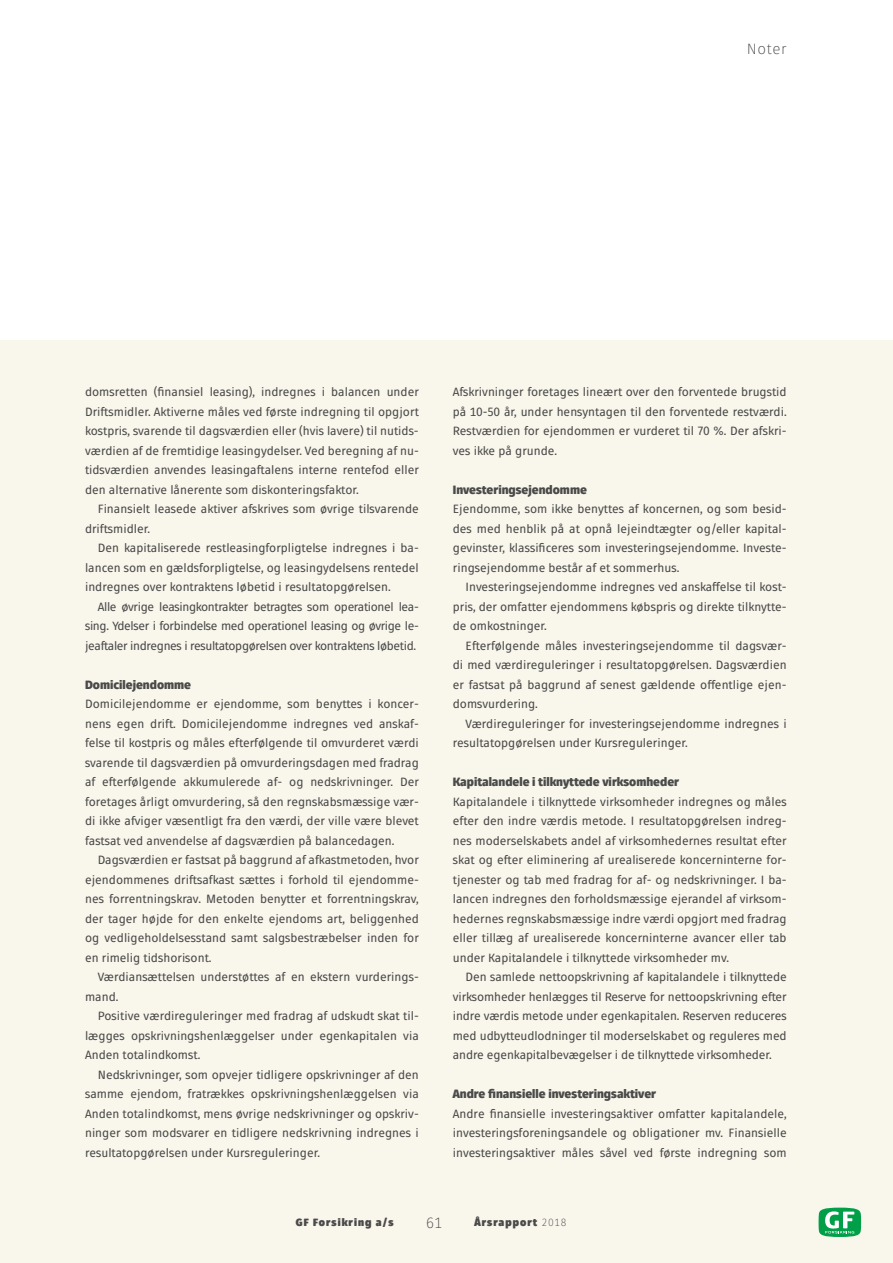
<style>
.page{position:relative;width:893px;height:1263px;background:#fff}
.page>*{position:absolute;margin:0;border:0;box-sizing:border-box;transform-origin:0 0}
.t1{font:300 15px "Fuse V.2 Display";letter-spacing:.05em;color:#4a4a49}
.t2{font:12px/19.5px "Fuse V.2 Display";color:#4a4a49;text-align:justify}
.t3{font:900 12px "Fuse V.2 Display";color:#4a4a49}
.t4{font:900 10.5px "Fuse V.2 Display";letter-spacing:.1em;color:#4a4a49}
.s1{font-weight:300}
</style>
<div class="page">
<div style="left:0;top:340px;width:893px;height:923px;background:#f9f6ec"></div>
<svg style="left:819px;top:1207px;width:42px;height:30px"></svg>
<p class="t1" style="left:747px;top:40px;width:41px">Noter</p>
<p class="t2" style="left:85px;top:382px;width:335px">domsretten (finansiel leasing), indregnes i balancen under Driftsmidler. Aktiverne måles ved første indregning til opgjort kostpris, svarende til dagsværdien eller (hvis lavere) til nutids&shy;værdien af de fremtidige leasingydelser. Ved beregning af nu&shy;tidsværdien anvendes leasingaftalens interne rentefod eller den alternative lånerente som diskonteringsfaktor.</p>
<p class="t2" style="left:85px;top:499px;width:335px;text-indent:13px">Finansielt leasede aktiver afskrives som øvrige tilsvarende driftsmidler.</p>
<p class="t2" style="left:85px;top:538px;width:335px;text-indent:13px">Den kapitaliserede restleasingforpligtelse indregnes i ba&shy;lancen som en gældsforpligtelse, og leasingydelsens rentedel indregnes over kontraktens løbetid i resultatopgørelsen.</p>
<p class="t2" style="left:85px;top:597px;width:335px;text-indent:13px">Alle øvrige leasingkontrakter betragtes som operationel lea&shy;sing. Ydelser i forbindelse med operationel leasing og øvrige le&shy;jeaftaler indregnes i resultatopgørelsen over kontraktens løbetid.</p>
<p class="t3" style="left:85px;top:676px;width:108px">Domicilejendomme</p>
<p class="t2" style="left:85px;top:694px;width:335px">Domicilejendomme er ejendomme, som benyttes i koncer&shy;nens egen drift. Domicilejendomme indregnes ved anskaf&shy;felse til kostpris og måles efterfølgende til omvurderet værdi svarende til dagsværdien på omvurderingsdagen med fradrag af efterfølgende akkumulerede af- og nedskrivninger. Der foretages årligt omvurdering, så den regnskabsmæssige vær&shy;di ikke afviger væsentligt fra den værdi, der ville være blevet fastsat ved anvendelse af dagsværdien på balancedagen.</p>
<p class="t2" style="left:85px;top:850px;width:335px;text-indent:13px">Dagsværdien er fastsat på baggrund af afkastmetoden, hvor ejendommenes driftsafkast sættes i forhold til ejendomme&shy;nes forrentningskrav. Metoden benytter et forrentningskrav, der tager højde for den enkelte ejendoms art, beliggenhed og vedligeholdelsesstand samt salgsbestræbelser inden for en rimelig tidshorisont.</p>
<p class="t2" style="left:85px;top:967px;width:335px;text-indent:13px">Værdiansættelsen understøttes af en ekstern vurderings&shy;mand.</p>
<p class="t2" style="left:85px;top:1006px;width:335px;text-indent:13px">Positive værdireguleringer med fradrag af udskudt skat til&shy;lægges opskrivningshenlæggelser under egenkapitalen via Anden totalindkomst.</p>
<p class="t2" style="left:85px;top:1065px;width:335px;text-indent:13px">Nedskrivninger, som opvejer tidligere opskrivninger af den samme ejendom, fratrækkes opskrivningshenlæggelsen via Anden totalindkomst, mens øvrige nedskrivninger og opskriv&shy;ninger som modsvarer en tidligere nedskrivning indregnes i resultatopgørelsen under Kursreguleringer.</p>
<p class="t2" style="left:453px;top:382px;width:335px">Afskrivninger foretages lineært over den forventede brugstid på 10-50 år, under hensyntagen til den forventede restværdi.<br>Restværdien for ejendommen er vurderet til 70 %. Der afskri&shy;ves ikke på grunde.</p>
<p class="t3" style="left:453px;top:481px;width:136px">Investeringsejendomme</p>
<p class="t2" style="left:453px;top:499px;width:335px">Ejendomme, som ikke benyttes af koncernen, og som besid&shy;des med henblik på at opnå lejeindtægter og/eller kapital&shy;gevinster, klassificeres som investeringsejendomme. Investe&shy;ringsejendomme består af et sommerhus.</p>
<p class="t2" style="left:453px;top:577px;width:335px;text-indent:13px">Investeringsejendomme indregnes ved anskaffelse til kost&shy;pris, der omfatter ejendommens købspris og direkte tilknytte&shy;de omkostninger.</p>
<p class="t2" style="left:453px;top:636px;width:335px;text-indent:13px">Efterfølgende måles investeringsejendomme til dagsvær&shy;di med værdireguleringer i resultatopgørelsen. Dagsværdien er fastsat på baggrund af senest gældende offentlige ejen&shy;domsvurdering.</p>
<p class="t2" style="left:453px;top:714px;width:335px;text-indent:13px">Værdireguleringer for investeringsejendomme indregnes i resultatopgørelsen under Kursreguleringer.</p>
<p class="t3" style="left:453px;top:774px;width:228px">Kapitalandele i tilknyttede virksomheder</p>
<p class="t2" style="left:453px;top:792px;width:335px">Kapitalandele i tilknyttede virksomheder indregnes og måles efter den indre værdis metode. I resultatopgørelsen indreg&shy;nes moderselskabets andel af virksomhedernes resultat efter skat og efter eliminering af urealiserede koncerninterne for&shy;tjenester og tab med fradrag for af- og nedskrivninger. I ba&shy;lancen indregnes den forholdsmæssige ejerandel af virksom&shy;hedernes regnskabsmæssige indre værdi opgjort med fradrag eller tillæg af urealiserede koncerninterne avancer eller tab under Kapitalandele i tilknyttede virksomheder mv.</p>
<p class="t2" style="left:453px;top:967px;width:335px;text-indent:13px">Den samlede nettoopskrivning af kapitalandele i tilknyttede virksomheder henlægges til Reserve for nettoopskrivning efter indre værdis metode under egenkapitalen. Reserven reduceres med udbytteudlodninger til moderselskabet og reguleres med andre egenkapitalbevægelser i de tilknyttede virksomheder.</p>
<p class="t3" style="left:453px;top:1086px;width:205px">Andre finansielle investeringsaktiver</p>
<p class="t2" style="left:453px;top:1104px;width:335px">Andre finansielle investeringsaktiver omfatter kapitalandele, investeringsforeningsandele og obligationer mv. Finansielle investeringsaktiver måles såvel ved første indregning som</p>
<p class="t4" style="left:296px;top:1215px;width:99px">GF Forsikring a/s</p>
<p class="t1" style="left:426px;top:1214px;width:17px">61</p>
<p class="t4" style="left:475px;top:1215px;width:93px">Årsrapport <span class="s1">2018</span></p>
</div>
